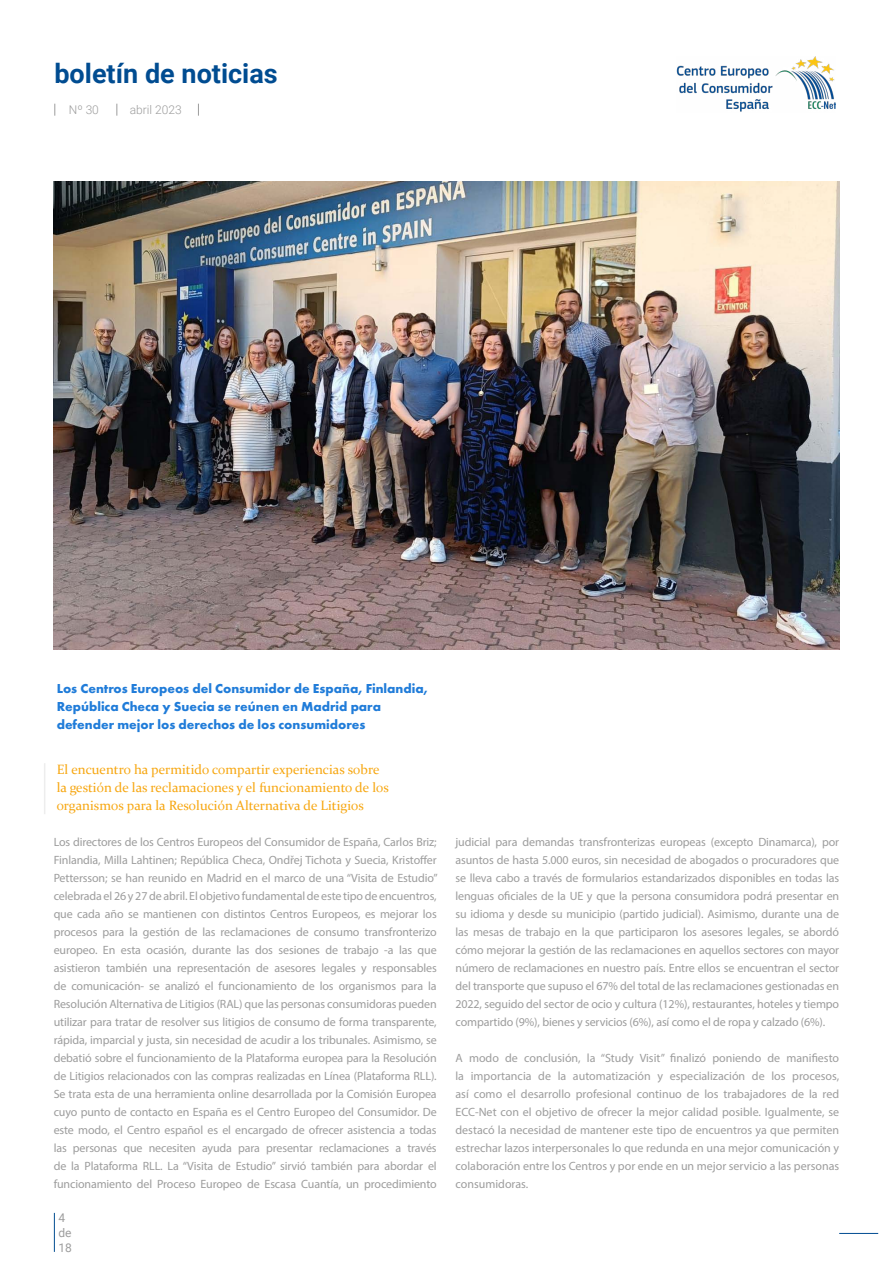
<style>
.page{position:relative;width:893px;height:1263px;background:#fff}
.page>*{position:absolute;margin:0;border:0;box-sizing:border-box;transform-origin:0 0}
.t1{font:700 27px "Roboto";color:#004c91}
.t2{font:13.5px/18px "Constantia";color:#f7a711}
.t3{font:700 13.5px/18px "Futura PT";color:#207cd9}
.t4{font:12px/18px "Myriad Pro";letter-spacing:-.01em;color:#9d9d9d;text-align:justify}
.t5{font:300 12px "Roboto";color:#9d9d9d}
.t6{font:12px/15px "Roboto";color:#9d9d9d}
</style>
<div class="page">
<hr style="left:839px;top:1233px;width:39px;height:1px;background:#004c91">
<img style="left:676px;top:56px;width:159px;height:56px">
<svg style="left:54px;top:104px;width:1px;height:12px"></svg>
<svg style="left:116px;top:104px;width:1px;height:12px"></svg>
<svg style="left:198px;top:104px;width:1px;height:12px"></svg>
<hr style="left:54px;top:1213px;width:1px;height:39px;background:#004c91">
<hr style="left:44px;top:764px;width:1px;height:49px;background:#ededed">
<img style="left:54px;top:181px;width:785px;height:469px">
<h1 class="t1" style="left:54px;top:54px;width:225px">boletín de noticias</h1>
<p class="t5" style="left:69px;top:102px;width:32px">Nº 30</p>
<p class="t5" style="left:130px;top:101px;width:53px">abril 2023</p>
<p class="t3" style="left:57px;top:679px;width:373px">Los Centros Europeos del Consumidor de España, Finlandia,<br>República Checa y Suecia se reúnen en Madrid para defender mejor los derechos de los consumidores</p>
<p class="t2" style="left:57px;top:760px;width:334px">El encuentro ha permitido compartir experiencias sobre la gestión de las reclamaciones y el funcionamiento de los organismos para la Resolución Alternativa de Litigios</p>
<p class="t4" style="left:54px;top:833px;width:386px">Los directores de los Centros Europeos del Consumidor de España, Carlos Briz; Finlandia, Milla Lahtinen; República Checa, Ondřej Tichota y Suecia, Kristoffer Pettersson; se han reunido en Madrid en el marco de una “Visita de Estudio” celebrada el 26 y 27 de abril. El objetivo fundamental de este tipo de encuentros, que cada año se mantienen con distintos Centros Europeos, es mejorar los procesos para la gestión de las reclamaciones de consumo transfronterizo europeo. En esta ocasión, durante las dos sesiones de trabajo -a las que asistieron también una representación de asesores legales y responsables de comunicación- se analizó el funcionamiento de los organismos para la Resolución Alternativa de Litigios (RAL) que las personas consumidoras pueden utilizar para tratar de resolver sus litigios de consumo de forma transparente, rápida, imparcial y justa, sin necesidad de acudir a los tribunales. Asimismo, se debatió sobre el funcionamiento de la Plataforma europea para la Resolución de Litigios relacionados con las compras realizadas en Línea (Plataforma RLL).<br>Se trata esta de una herramienta online desarrollada por la Comisión Europea cuyo punto de contacto en España es el Centro Europeo del Consumidor. De este modo, el Centro español es el encargado de ofrecer asistencia a todas las personas que necesiten ayuda para presentar reclamaciones a través de la Plataforma RLL. La “Visita de Estudio” sirvió también para abordar el funcionamiento del Proceso Europeo de Escasa Cuantía, un procedimiento</p>
<p class="t4" style="left:455px;top:833px;width:385px">judicial para demandas transfronterizas europeas (excepto Dinamarca), por asuntos de hasta 5.000 euros, sin necesidad de abogados o procuradores que se lleva cabo a través de formularios estandarizados disponibles en todas las lenguas oficiales de la UE y que la persona consumidora podrá presentar en su idioma y desde su municipio (partido judicial). Asimismo, durante una de las mesas de trabajo en la que participaron los asesores legales, se abordó cómo mejorar la gestión de las reclamaciones en aquellos sectores con mayor número de reclamaciones en nuestro país. Entre ellos se encuentran el sector del transporte que supuso el 67% del total de las reclamaciones gestionadas en 2022, seguido del sector de ocio y cultura (12%), restaurantes, hoteles y tiempo compartido (9%), bienes y servicios (6%), así como el de ropa y calzado (6%).</p>
<p class="t4" style="left:455px;top:1049px;width:385px">A modo de conclusión, la “Study Visit” finalizó poniendo de manifiesto la importancia de la automatización y especialización de los procesos, así como el desarrollo profesional continuo de los trabajadores de la red ECC-Net con el objetivo de ofrecer la mejor calidad posible. Igualmente, se destacó la necesidad de mantener este tipo de encuentros ya que permiten estrechar lazos interpersonales lo que redunda en una mejor comunicación y colaboración entre los Centros y por ende en un mejor servicio a las personas consumidoras.</p>
<p class="t6" style="left:58px;top:1209px;width:15px">4 de<br>18</p>
</div>
